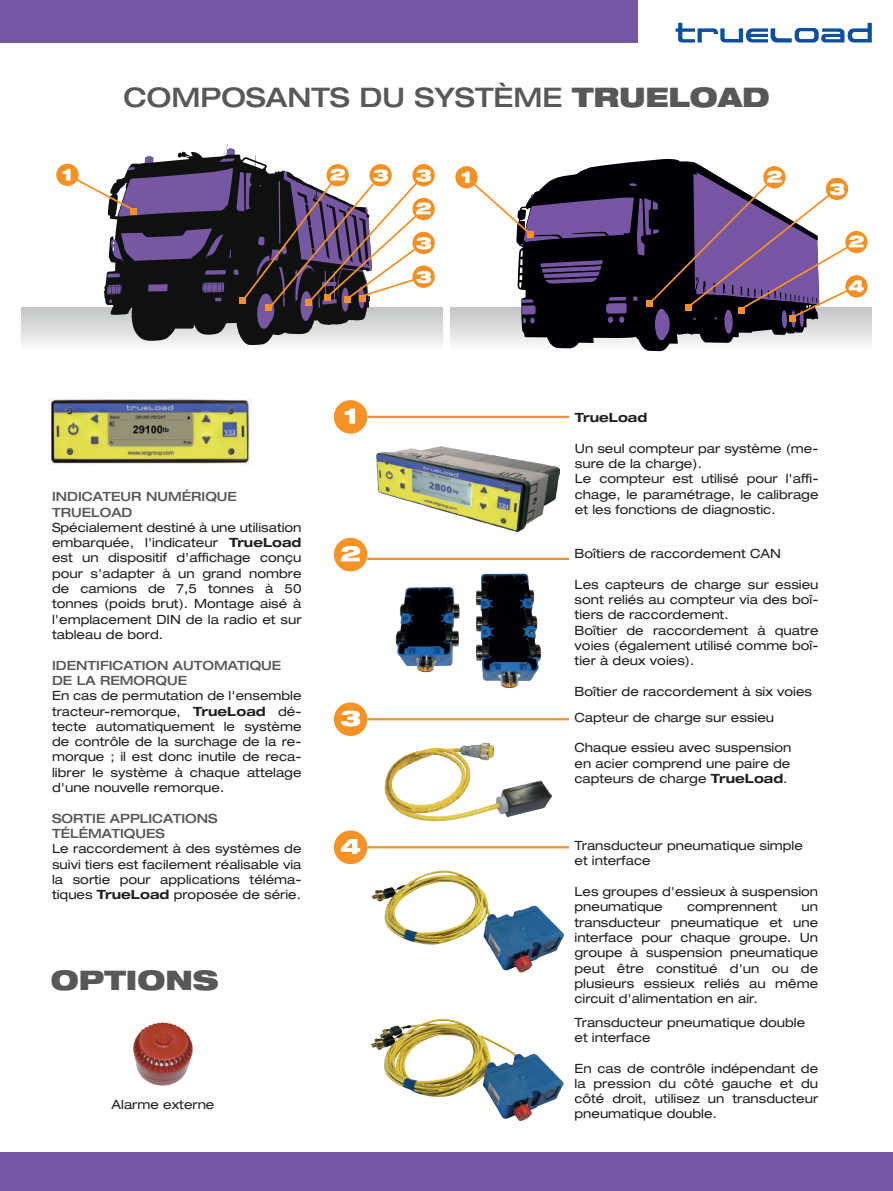
<style>
.page{position:relative;width:893px;height:1191px;background:#fff}
.page>*{position:absolute;margin:0;border:0;box-sizing:border-box;transform-origin:0 0}
.t1{font:500 expanded 27px "Helvetica Neue";color:#57585a}
.t2{font:900 expanded 27px "Helvetica Neue";color:#57585a}
.t3{font:expanded 12.75px/15.3px "Helvetica Neue";color:#231f20;text-align:justify}
.t4{font:500 expanded 12.75px/15.3px "Helvetica Neue";color:#57585a}
.t5{font:700 expanded 12.75px "Helvetica Neue";color:#231f20}
.s1{font-weight:900}
.s2{font-weight:700}
</style>
<div class="page">
<div style="left:334px;top:400px;width:33px;height:34px;background:#f69324;border-radius:50%"></div>
<svg style="left:345px;top:408px;width:10px;height:16px"></svg>
<div style="left:451px;top:308px;width:421px;height:43px;background:linear-gradient(to bottom,#c2c4c6,#fcfdfd)"></div>
<svg style="left:845px;top:231px;width:23px;height:22px"></svg>
<svg style="left:516px;top:159px;width:303px;height:192px"></svg>
<div style="left:455px;top:166px;width:23px;height:22px;background:#f59124;border-radius:50%"></div>
<svg style="left:763px;top:166px;width:23px;height:22px"></svg>
<div style="left:845px;top:275px;width:22px;height:22px;background:#f48f25;border-radius:50%"></div>
<svg style="left:462px;top:171px;width:402px;height:169px"></svg>
<div style="left:0;top:1152px;width:893px;height:39px;background:#7357a4"></div>
<img style="left:376px;top:446px;width:183px;height:85px">
<img style="left:384px;top:742px;width:168px;height:80px">
<img style="left:133px;top:1022px;width:60px;height:64px">
<div style="left:0;top:0;width:638px;height:43px;background:#7357a4"></div>
<svg style="left:676px;top:23px;width:196px;height:20px"></svg>
<hr style="left:367px;top:416px;width:202px;height:2px;background:#f49225">
<div style="left:334px;top:538px;width:33px;height:33px;background:#f69324;border-radius:50%"></div>
<svg style="left:341px;top:546px;width:19px;height:15px"></svg>
<hr style="left:367px;top:558px;width:202px;height:2px;background:#f49225">
<div style="left:334px;top:702px;width:33px;height:34px;background:#f69324;border-radius:50%"></div>
<svg style="left:341px;top:710px;width:19px;height:16px"></svg>
<hr style="left:367px;top:718px;width:202px;height:2px;background:#f49225">
<div style="left:334px;top:830px;width:33px;height:34px;background:#f69324;border-radius:50%"></div>
<svg style="left:341px;top:839px;width:19px;height:15px"></svg>
<hr style="left:367px;top:846px;width:202px;height:2px;background:#f49225">
<img style="left:48px;top:398px;width:203px;height:67px">
<img style="left:395px;top:573px;width:147px;height:115px">
<img style="left:371px;top:870px;width:193px;height:103px">
<img style="left:371px;top:1018px;width:193px;height:103px">
<div style="left:21px;top:308px;width:421px;height:43px;background:linear-gradient(to bottom,#c2c4c6,#fcfcfd)"></div>
<svg style="left:104px;top:144px;width:268px;height:201px"></svg>
<div style="left:56px;top:164px;width:23px;height:22px;background:#f59124;border-radius:50%"></div>
<svg style="left:412px;top:164px;width:23px;height:22px"></svg>
<svg style="left:412px;top:232px;width:23px;height:22px"></svg>
<svg style="left:412px;top:265px;width:23px;height:23px"></svg>
<svg style="left:412px;top:198px;width:23px;height:22px"></svg>
<svg style="left:63px;top:148px;width:368px;height:181px"></svg>
<h1 class="t1" style="left:123px;top:81px;width:647px">COMPOSANTS DU SYSTÈME <span class="s1">TRUELOAD</span></h1>
<p class="t4" style="left:52px;top:489px;width:186px">INDICATEUR NUMÉRIQUE<br>TRUELOAD</p>
<p class="t3" style="left:52px;top:519px;width:251px">Spécialement destiné à une utilisation embarquée, l'indicateur <span class="s2">TrueLoad </span>est un dispositif d'affichage conçu pour s'adapter à un grand nombre de camions de 7,5 tonnes à 50 tonnes (poids brut). Montage aisé à l'emplacement DIN de la radio et sur tableau de bord.</p>
<p class="t4" style="left:52px;top:657px;width:231px">IDENTIFICATION AUTOMATIQUE<br>DE LA REMORQUE</p>
<p class="t3" style="left:52px;top:688px;width:251px">En cas de permutation de l'ensemble tracteur-remorque, <span class="s2">TrueLoad</span> dé&shy;tecte automatiquement le système de contrôle de la surchage de la re&shy;morque ; il est donc inutile de reca&shy;librer le système à chaque attelage d'une nouvelle remorque.</p>
<p class="t4" style="left:52px;top:810px;width:167px">SORTIE APPLICATIONS<br>TÉLÉMATIQUES</p>
<p class="t3" style="left:52px;top:841px;width:251px">Le raccordement à des systèmes de suivi tiers est facilement réalisable via la sortie pour applications téléma&shy;tiques <span class="s2">TrueLoad</span> proposée de série.</p>
<h1 class="t2" style="left:51px;top:962px;width:170px">OPTIONS</h1>
<p class="t3" style="left:112px;top:1096px;width:104px">Alarme externe</p>
<p class="t5" style="left:575px;top:409px;width:74px">TrueLoad</p>
<p class="t3" style="left:575px;top:440px;width:245px;text-align:left">Un seul compteur par système (me&shy;sure de la charge).<br>Le compteur est utilisé pour l'affi&shy;chage, le paramétrage, le calibrage et les fonctions de diagnostic.</p>
<p class="t3" style="left:575px;top:546px;width:208px">Boîtiers de raccordement CAN</p>
<p class="t3" style="left:575px;top:576px;width:245px;text-align:left">Les capteurs de charge sur essieu sont reliés au compteur via des boî&shy;tiers de raccordement.<br>Boîtier de raccordement à quatre voies (également utilisé comme boî&shy;tier à deux voies).</p>
<p class="t3" style="left:575px;top:683px;width:239px">Boîtier de raccordement à six voies</p>
<p class="t3" style="left:574px;top:709px;width:201px">Capteur de charge sur essieu</p>
<p class="t3" style="left:574px;top:740px;width:218px">Chaque essieu avec suspension en acier comprend une paire de capteurs de charge <span class="s2">TrueLoad</span>.</p>
<p class="t3" style="left:574px;top:837px;width:230px">Transducteur pneumatique simple et interface</p>
<p class="t3" style="left:574px;top:883px;width:245px">Les groupes d'essieux à suspension pneumatique</p>
<p class="t3" style="left:687px;top:899px;width:92px">comprennent</p>
<p class="t3" style="left:574px;top:899px;width:245px;text-indent:227px">un transducteur pneumatique et une interface pour chaque groupe. Un groupe à suspension pneumatique peut être constitué d'un ou de plusieurs essieux reliés au même circuit d'alimentation en air.</p>
<p class="t3" style="left:574px;top:1014px;width:232px">Transducteur pneumatique double et interface</p>
<p class="t3" style="left:574px;top:1060px;width:245px">En cas de contrôle indépendant de la pression du côté gauche et du côté droit, utilisez un transducteur pneumatique double.</p>
</div>
